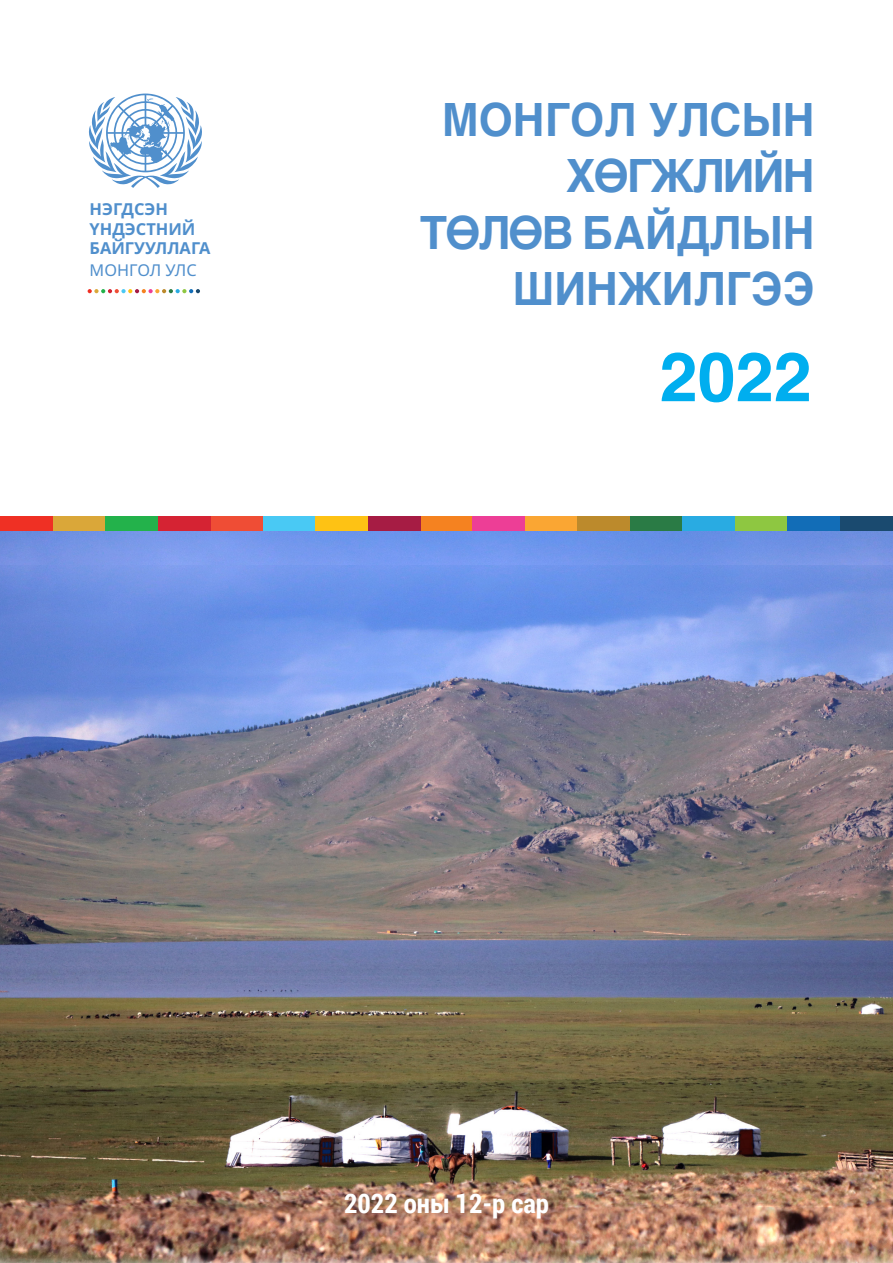
<style>
.page{position:relative;width:893px;height:1263px;background:#fff}
.page>*{position:absolute;margin:0;border:0;box-sizing:border-box;transform-origin:0 0}
.t1{font:700 68.4px "Helvetica";color:#00aeef}
.t2{font:700 45.9px/56.6px "Helvetica";color:#508fcc;text-align:right;scale:.96 1}
.t3{font:700 27px "Roboto Condensed";color:#fff}
.t4{font:700 16.5px/19.5px "Noto Sans";color:#508fcc}
.t5{font:16.35px "Noto Sans";color:#508fcc}
</style>
<div class="page">
<img style="left:0;top:564px;width:893px;height:643px">
<img style="left:0;top:523px;width:893px;height:41px">
<img style="left:0;top:1207px;width:893px;height:56px">
<div style="left:1px;top:516px;width:52px;height:14px;background:#ef3024"></div>
<div style="left:210px;top:516px;width:53px;height:14px;background:#ef4d35"></div>
<div style="left:420px;top:516px;width:53px;height:14px;background:#f58220"></div>
<div style="left:630px;top:516px;width:53px;height:14px;background:#2a7b45"></div>
<div style="left:53px;top:516px;width:52px;height:14px;background:#daa739"></div>
<div style="left:263px;top:516px;width:52px;height:14px;background:#49c9f4"></div>
<div style="left:473px;top:516px;width:52px;height:14px;background:#ed3e96"></div>
<div style="left:683px;top:516px;width:52px;height:14px;background:#29abe2"></div>
<div style="left:105px;top:516px;width:53px;height:14px;background:#23b24b"></div>
<div style="left:315px;top:516px;width:53px;height:14px;background:#fec214"></div>
<div style="left:525px;top:516px;width:53px;height:14px;background:#faa633"></div>
<div style="left:735px;top:516px;width:52px;height:14px;background:#8ec741"></div>
<div style="left:787px;top:516px;width:53px;height:14px;background:#126db7"></div>
<div style="left:158px;top:516px;width:52px;height:14px;background:#d52333"></div>
<div style="left:368px;top:516px;width:52px;height:14px;background:#a61c44"></div>
<div style="left:578px;top:516px;width:52px;height:14px;background:#bc8a2c"></div>
<div style="left:840px;top:516px;width:52px;height:14px;background:#1a4a6f"></div>
<svg style="left:88px;top:94px;width:114px;height:94px"></svg>
<svg style="left:88px;top:289px;width:112px;height:4px"></svg>
<p class="t4" style="left:90px;top:200px;width:122px">НЭГДСЭН<br>ҮНДЭСТНИЙ<br>БАЙГУУЛЛАГА</p>
<p class="t5" style="left:90px;top:261px;width:109px">МОНГОЛ УЛС</p>
<p class="t2" style="left:442px;top:92px;width:389px">МОНГОЛ УЛСЫН</p>
<p class="t2" style="left:420px;top:148px;width:412px">ХӨГЖЛИЙН<br>ТӨЛӨВ БАЙДЛЫН<br>ШИНЖИЛГЭЭ</p>
<p class="t1" style="left:659px;top:322px;width:154px">2022</p>
<p class="t3" style="left:344px;top:1184px;width:206px">2022 оны 12-р сар</p>
</div>
